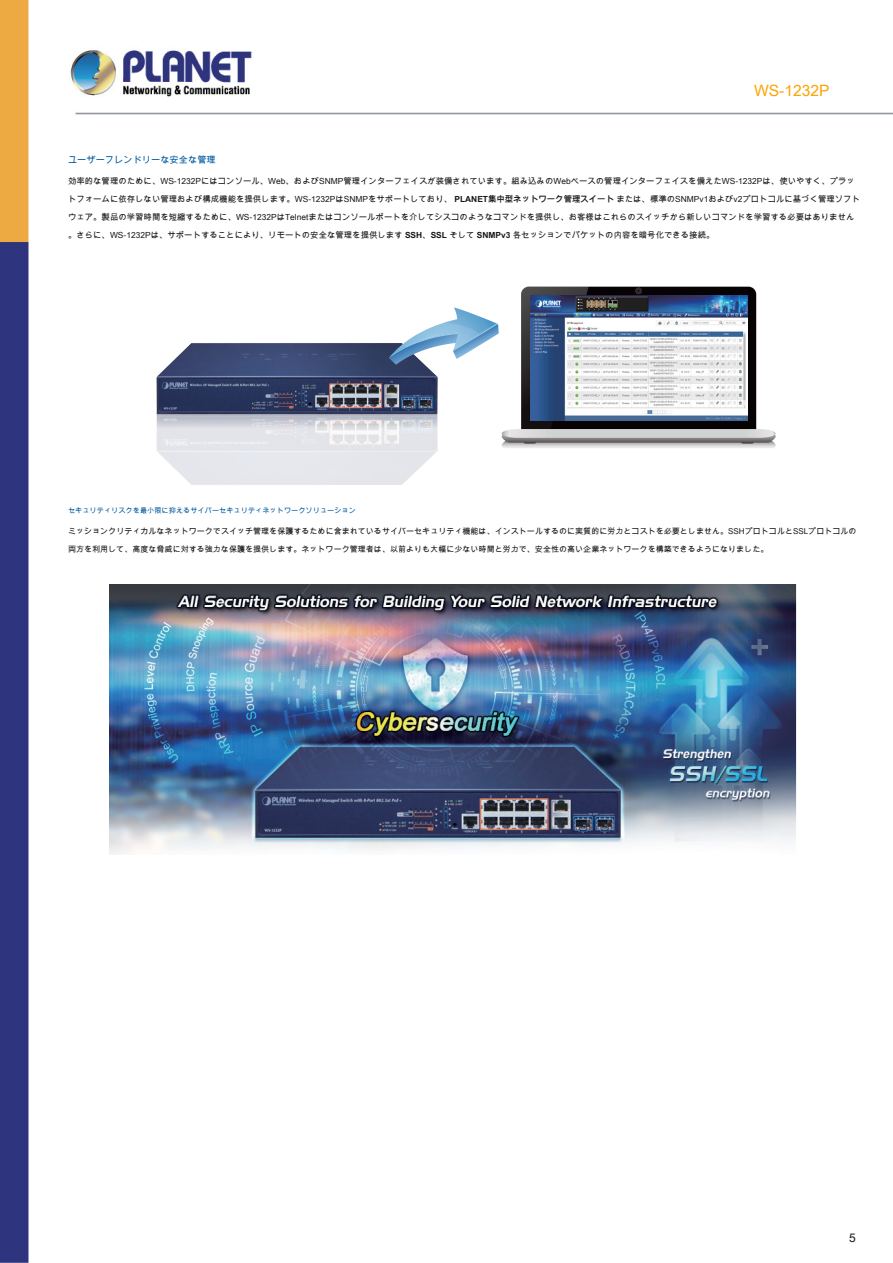
<style>
.page{position:relative;width:893px;height:1263px;background:#fff}
.page>*{position:absolute;margin:0;border:0;box-sizing:border-box;transform-origin:0 0}
.t1{font:15.6px "Arial Unicode MS";color:#fca400}
.t2{font:12px "Arial Unicode MS";color:#171615}
.t3{font:9.3px "Arial Unicode MS";color:#005aa0}
.t4{font:8.4px/18px "Arial Unicode MS";color:#171615}
.t5{font:8.1px "Arial Unicode MS";color:#171615}
.t6{font:7.2px "Arial Unicode MS";color:#005aa0}
.s1{font-weight:700}
</style>
<div class="page">
<img style="left:0;top:0;width:893px;height:1263px">
<img style="left:141px;top:324px;width:248px;height:69px">
<img style="left:141px;top:393px;width:316px;height:110px">
<svg style="left:389px;top:287px;width:387px;height:161px"></svg>
<img style="left:109px;top:585px;width:687px;height:269px">
<h1 class="t1" style="left:754px;top:80px;width:77px">WS-1232P</h1>
<p class="t3" style="left:68px;top:153px;width:149px">ユーザーフレンドリーな安全な管理</p>
<p class="t4" style="left:68px;top:171px;width:793px">効率的な管理のために、WS-1232Pにはコンソール、Web、およびSNMP管理インターフェイスが装備されています。組み込みのWebベースの管理インターフェイスを備えたWS-1232Pは、使いやすく、プラットフォームに依存しない管理および構成機能を提供します。WS-1232PはSNMPをサポートしており、 <span class="s1">PLANET集中型ネットワーク管理スイート</span> または、標準のSNMPv1およびv2プロトコルに基づく管理ソフトウェア。製品の学習時間を短縮するために、WS-1232PはTelnetまたはコンソールポートを介してシスコのようなコマンドを提供し、お客様はこれらのスイッチから新しいコマンドを学習する必要はありません。さらに、WS-1232Pは、サポートすることにより、リモートの安全な管理を提供します <span class="s1">SSH、SSL</span> そして <span class="s1">SNMPv3</span> 各セッションでパケットの内容を暗号化できる接続。</p>
<p class="t6" style="left:68px;top:506px;width:290px">セキュリティリスクを最小限に抑えるサイバーセキュリティネットワークソリューション</p>
<p class="t5" style="left:68px;top:525px;width:790px">ミッションクリティカルなネットワークでスイッチ管理を保護するために含まれているサイバーセキュリティ機能は、インストールするのに実質的に労力とコストを必要としません。SSHプロトコルとSSLプロトコルの</p>
<p class="t5" style="left:68px;top:543px;width:702px">両方を利用して、高度な脅威に対する強力な保護を提供します。ネットワーク管理者は、以前よりも大幅に少ない時間と労力で、安全性の高い企業ネットワークを構築できるようになりました。</p>
<h2 class="t2" style="left:849px;top:1229px;width:8px">5</h2>
</div>
